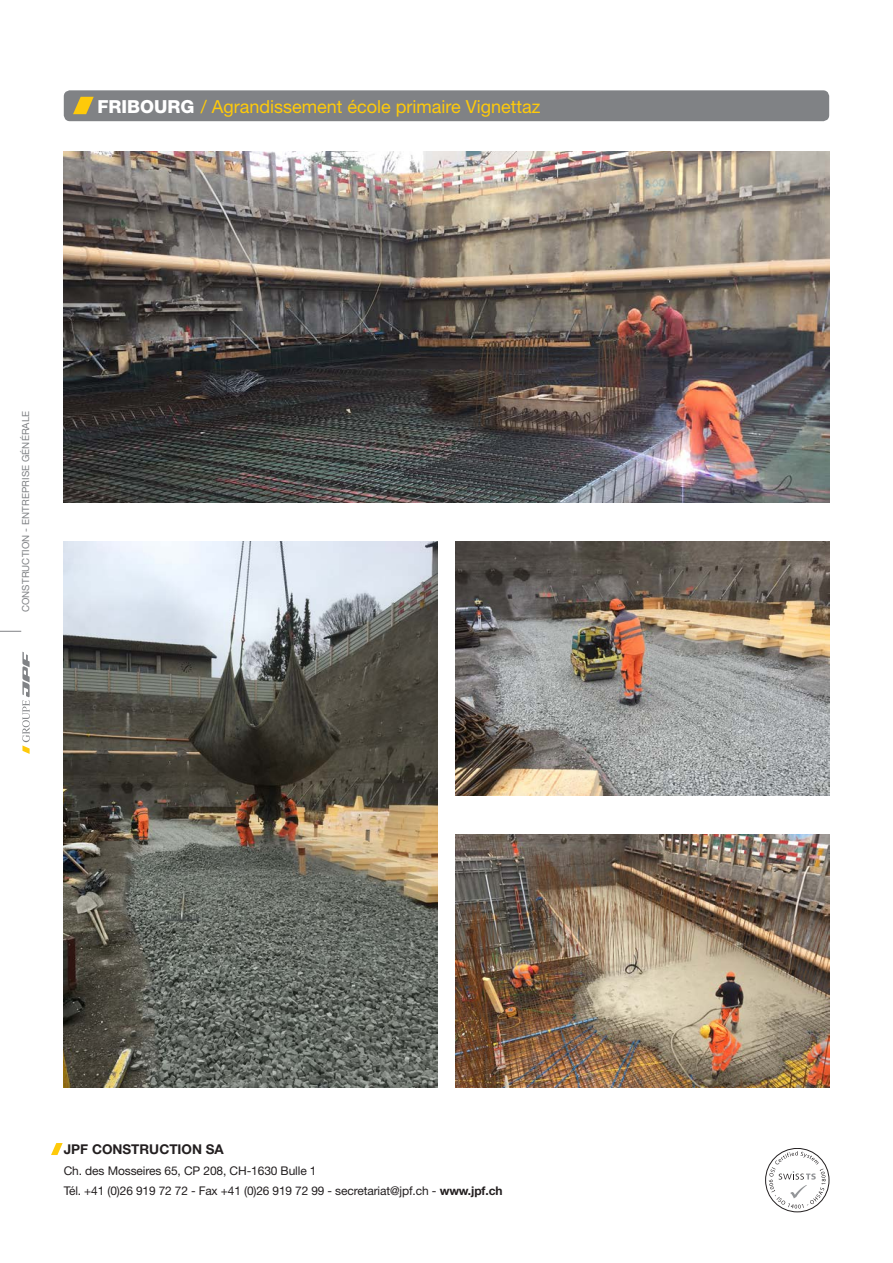
<style>
.page{position:relative;width:893px;height:1263px;background:#fff}
.page>*{position:absolute;margin:0;border:0;box-sizing:border-box;transform-origin:0 0}
.t1{font:18px "Helvetica Neue LT Std";color:#feca0a}
.t2{font:700 13.5px "Helvetica Neue LT Std";color:#231f20}
.t3{font:12px "Helvetica Neue LT Std";letter-spacing:-.01em;color:#231f20}
.t4{font:9.75px "Helvetica Neue LT Std";letter-spacing:.01em;color:#808285}
.s1{font-weight:800;color:#fff}
.s2{font-weight:700}
</style>
<div class="page">
<div style="left:64px;top:90px;width:765px;height:31px;background:#808285;border-radius:6px"></div>
<svg style="left:73px;top:97px;width:21px;height:17px"></svg>
<img style="left:455px;top:834px;width:374px;height:254px">
<img style="left:64px;top:542px;width:373px;height:546px">
<img style="left:455px;top:542px;width:374px;height:253px">
<img style="left:64px;top:152px;width:765px;height:350px">
<div style="left:765px;top:1148px;width:64px;height:64px;border:1px solid #231f20;border-radius:50%"></div>
<svg style="left:769px;top:1151px;width:57px;height:57px"></svg>
<svg style="left:51px;top:1143px;width:12px;height:12px"></svg>
<svg style="left:0;top:631px;width:21px;height:1px"></svg>
<svg style="left:22px;top:652px;width:8px;height:102px"></svg>
<p class="t1" style="left:98px;top:95px;width:444px"><span class="s1">FRIBOURG</span> / Agrandissement école primaire Vignettaz</p>
<p class="t4" style="left:20px;top:612px;width:203px;rotate:-90deg">CONSTRUCTION - ENTREPRISE GÉNÉRALE</p>
<p class="t2" style="left:64px;top:1141px;width:162px">JPF CONSTRUCTION SA</p>
<p class="t3" style="left:64px;top:1164px;width:254px">Ch. des Mosseires 65, CP 208, CH-1630 Bulle 1</p>
<p class="t3" style="left:64px;top:1183px;width:440px">Tél. +41 (0)26 919 72 72 - Fax +41 (0)26 919 72 99 - secretariat@jpf.ch - <span class="s2">www.jpf.ch</span></p>
</div>
